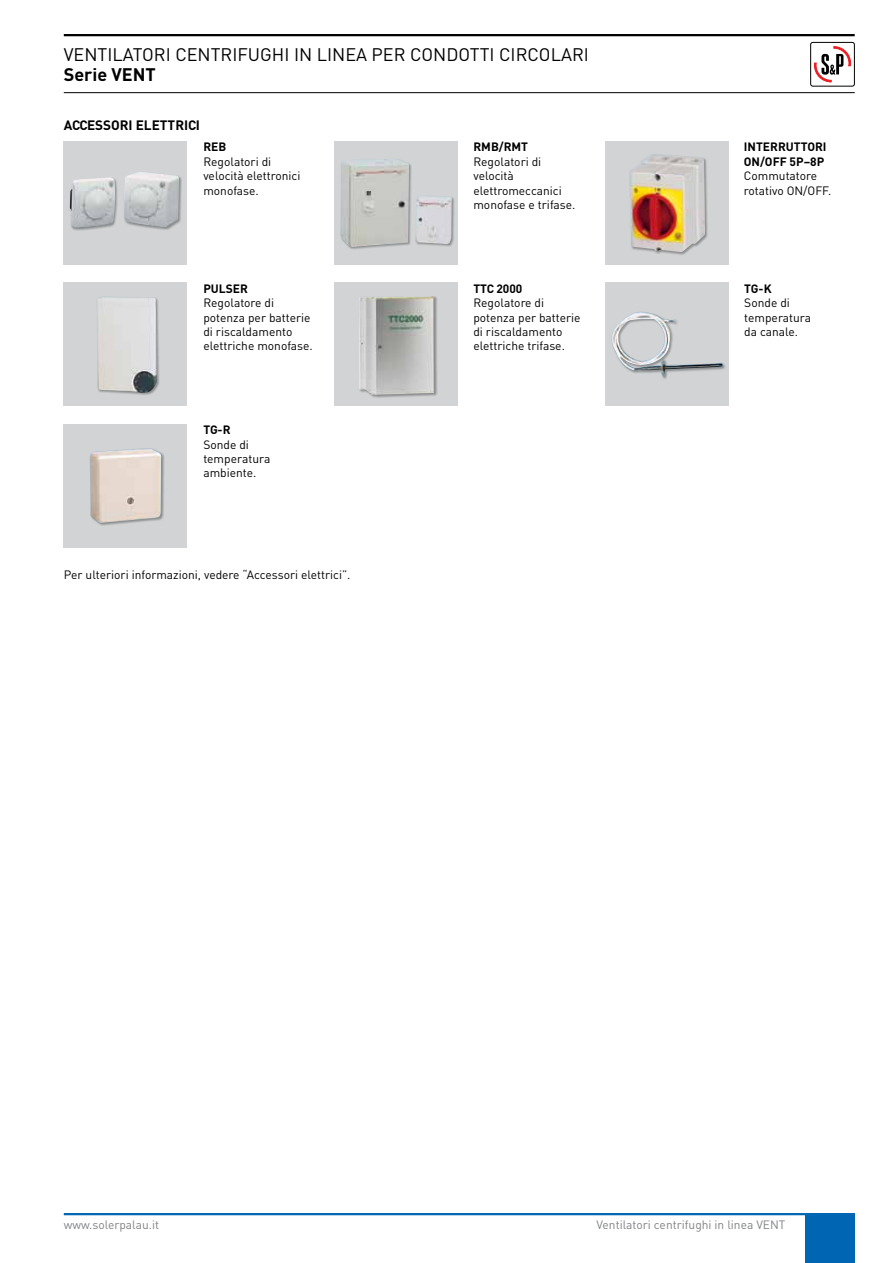
<style>
.page{position:relative;width:893px;height:1263px;background:#fff}
.page>*{position:absolute;margin:0;border:0;box-sizing:border-box;transform-origin:0 0}
.t1{font:18px "DIN";color:#000}
.t2{font:700 18px "DIN";color:#000}
.t3{font:700 13.5px "DIN";color:#000}
.t4{font:12px/14.4px "DIN";color:#000}
.t5{font:700 12px/14.4px "DIN";color:#000}
.t6{font:12px "DIN";color:#808285}
</style>
<div class="page">
<hr style="left:64px;top:34px;width:791px;height:2px;background:#000">
<hr style="left:64px;top:92px;width:791px;height:1px;background:#000">
<svg style="left:814px;top:47px;width:37px;height:36px"></svg>
<div style="left:810px;top:42px;width:45px;height:44px;border:1px solid #000;border-radius:2px"></div>
<hr style="left:64px;top:1213px;width:791px;height:2px;background:#0066b3">
<div style="left:805px;top:1214px;width:50px;height:49px;background:#0066b3"></div>
<div style="left:64px;top:141px;width:123px;height:124px;background:#d1d3d4"></div>
<div style="left:69px;top:171px;width:113px;height:60px;background:#000;opacity:.33"></div>
<img style="left:70px;top:171px;width:110px;height:57px">
<div style="left:64px;top:424px;width:123px;height:123px;background:#d1d3d4"></div>
<div style="left:89px;top:448px;width:75px;height:79px;background:#000;opacity:.33"></div>
<img style="left:89px;top:448px;width:73px;height:75px">
<div style="left:64px;top:283px;width:123px;height:123px;background:#d1d3d4"></div>
<div style="left:96px;top:296px;width:65px;height:100px;background:#000;opacity:.33"></div>
<img style="left:97px;top:297px;width:60px;height:96px">
<div style="left:335px;top:141px;width:123px;height:124px;background:#d1d3d4"></div>
<div style="left:340px;top:159px;width:115px;height:91px;background:#000;opacity:.33"></div>
<img style="left:340px;top:159px;width:112px;height:88px">
<div style="left:335px;top:283px;width:123px;height:123px;background:#d1d3d4"></div>
<div style="left:359px;top:296px;width:79px;height:102px;background:#000;opacity:.33"></div>
<img style="left:359px;top:296px;width:75px;height:99px">
<div style="left:606px;top:141px;width:123px;height:124px;background:#d1d3d4"></div>
<div style="left:629px;top:154px;width:79px;height:101px;background:#000;opacity:.33"></div>
<img style="left:629px;top:154px;width:76px;height:98px">
<div style="left:606px;top:283px;width:123px;height:123px;background:#d1d3d4"></div>
<img style="left:611px;top:312px;width:112px;height:65px">
<h1 class="t1" style="left:64px;top:43px;width:527px">VENTILATORI CENTRIFUGHI IN LINEA PER CONDOTTI CIRCOLARI</h1>
<h1 class="t2" style="left:64px;top:62px;width:94px">SERIE VENT</h1>
<p class="t3" style="left:64px;top:117px;width:138px">ACCESSORI ELETTRICI</p>
<p class="t5" style="left:203px;top:139px;width:25px">RE B</p>
<p class="t4" style="left:203px;top:154px;width:99px">Regolatori di velocità elettronici monofase.</p>
<p class="t5" style="left:203px;top:281px;width:38px">PULSER</p>
<p class="t4" style="left:203px;top:295px;width:111px">Regolatore di potenza per batterie di riscaldamento elettriche monofase.</p>
<p class="t5" style="left:203px;top:422px;width:27px">TG-R</p>
<p class="t4" style="left:203px;top:437px;width:68px">Sonde di temperatura ambiente.</p>
<p class="t4" style="left:64px;top:567px;width:288px">Per ulteriori informazioni, vedere “Accessori elettrici”.</p>
<p class="t5" style="left:473px;top:139px;width:56px">RMB/RMT</p>
<p class="t4" style="left:473px;top:154px;width:103px">Regolatori di velocità elettromeccanici monofase e trifase.</p>
<p class="t5" style="left:473px;top:281px;width:51px">TTC 2000</p>
<p class="t4" style="left:473px;top:295px;width:109px">Regolatore di potenza per batterie di riscaldamento elettriche trifase.</p>
<p class="t5" style="left:744px;top:139px;width:82px">INTERRUTTORI<br>ON/OFF 5P–8P</p>
<p class="t4" style="left:744px;top:168px;width:89px">Commutatore rotativo ON/OFF.</p>
<p class="t5" style="left:744px;top:281px;width:29px">TG-K</p>
<p class="t4" style="left:744px;top:295px;width:68px">Sonde di temperatura da canale.</p>
<p class="t6" style="left:64px;top:1217px;width:97px">www.solerpalau.it</p>
<p class="t6" style="left:596px;top:1217px;width:190px">Ventilatori centrifughi in linea VENT</p>
</div>
